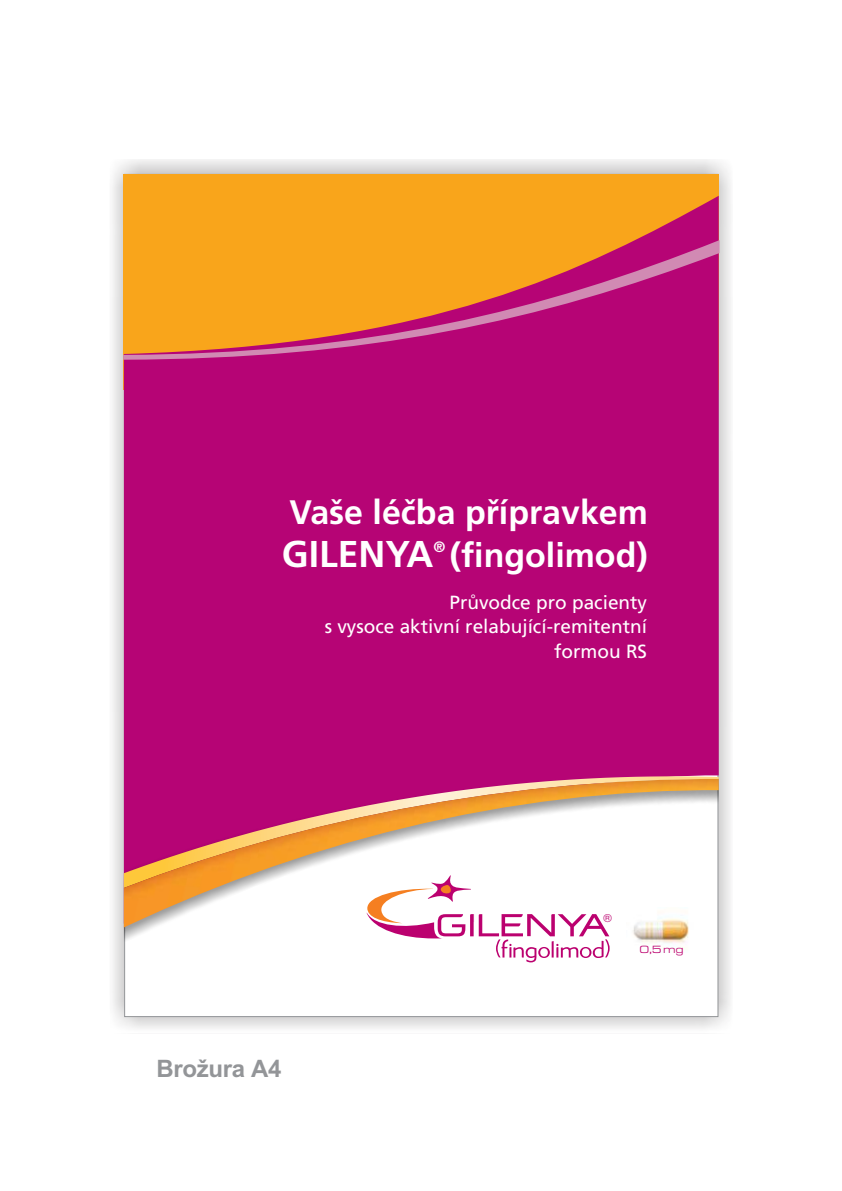
<style>
.page{position:relative;width:842px;height:1191px;background:#fff}
.page>*{position:absolute;margin:0;border:0;box-sizing:border-box;transform-origin:0 0}
.t1{font:700 33.9px "Frutiger LT Pro";color:#fff}
.t2{font:700 24px "Arial";letter-spacing:-.015em;color:#939598}
.t3{font:19px/24.8px "Frutiger LT Pro";color:#fff;text-align:right}
.t4{font:700 15px "Frutiger LT Pro";color:#fff}
.t5{font:11.8px "Nimbus Sans DEE";color:#bb016f}
.t6{font:expanded 10.8px "Eurostile TEE";color:#bb016f}
.s1{font-size:37.3px}
</style>
<div class="page">
<div style="left:109px;top:159px;width:624px;height:874px;background:#231f20;opacity:.39"></div>
<svg style="left:124px;top:968px;width:594px;height:49px"></svg>
<div style="left:123px;top:174px;width:596px;height:216px;background:#f9a51b"></div>
<svg style="left:124px;top:196px;width:595px;height:440px;fill:#b60475"></svg>
<svg style="left:124px;top:636px;width:595px;height:332px;fill:#b60475"></svg>
<img style="left:124px;top:777px;width:595px;height:157px">
<svg style="left:123px;top:240px;width:596px;height:120px"></svg>
<img style="left:627px;top:907px;width:67px;height:45px">
<svg style="left:367px;top:875px;width:243px;height:87px"></svg>
<h1 class="t1" style="left:290px;top:499px;width:360px">Vaše léčba přípravkem</h1>
<p class="t4" style="left:433px;top:541px;width:13px">®</p>
<h1 class="t1" style="left:282px;top:541px;width:367px"><span class="s1">GILENYA</span> (fingolimod)</h1>
<p class="t3" style="left:325px;top:591px;width:324px">Průvodce pro pacienty<br>s vysoce aktivní relabující-remitentní formou RS</p>
<p class="t2" style="left:157px;top:1059px;width:126px">Brožura A4</p>
<p class="t5" style="left:603px;top:911px;width:11px">®</p>
<p class="t6" style="left:639px;top:943px;width:46px">0,5 mg</p>
</div>
